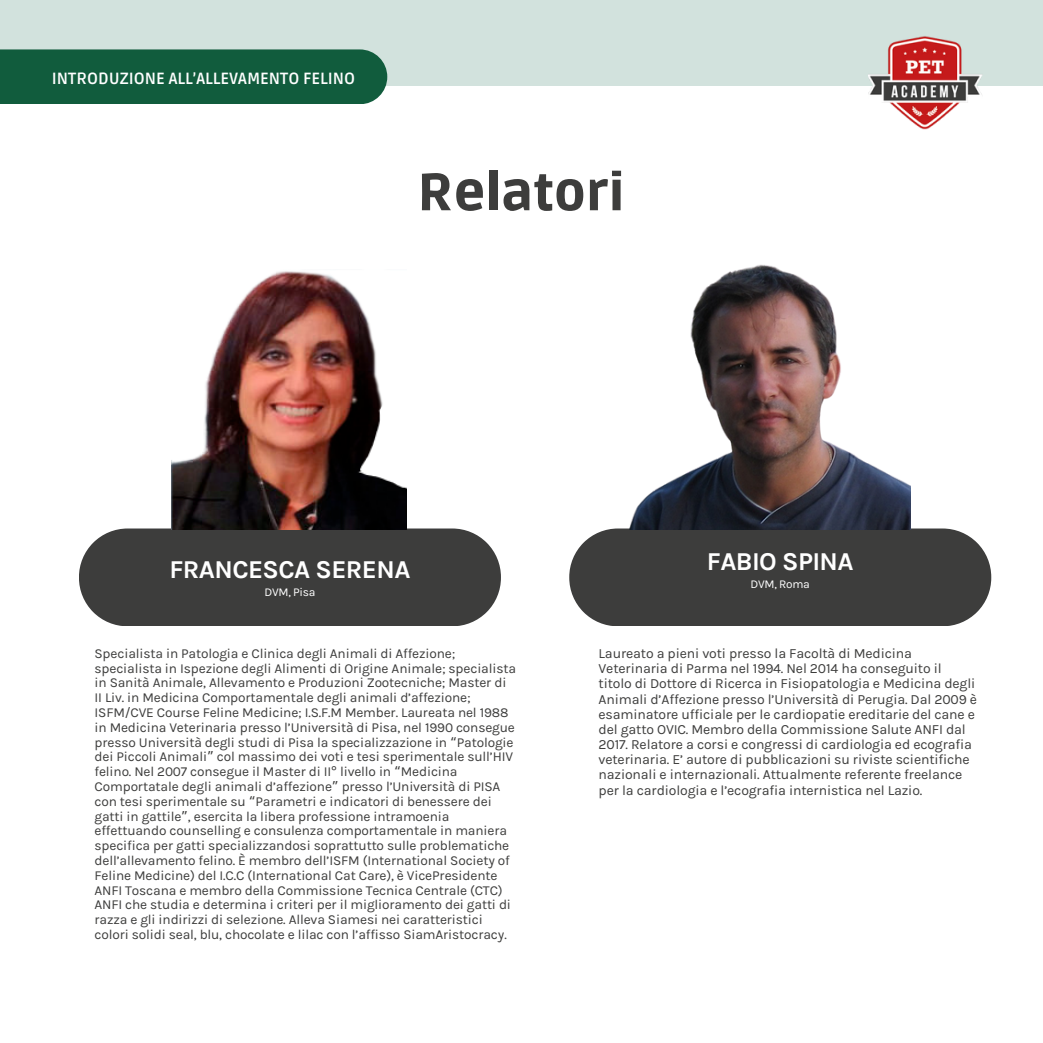
<style>
.page{position:relative;width:1043px;height:1043px;background:#fff}
.page>*{position:absolute;margin:0;border:0;box-sizing:border-box;transform-origin:0 0}
.t1{font:900 51.98px "Ruda";color:#3d3d3c}
.t2{font:700 25.72px "Karla";letter-spacing:-.025em;color:#fff}
.t3{font:700 16.1px "Ruda";color:#fff}
.t4{font:14px/15.2px "Karla";letter-spacing:-.01em;color:#3d3d3c}
.t5{font:13.65px/14.7px "Karla";letter-spacing:-.01em;color:#3d3d3c}
.t6{font:11.9px "Karla";letter-spacing:-.025em;color:#fff}
.s1{font-family:"Noto Sans Gurmukhi"}
.s2{font-family:"Noto Sans"}
</style>
<div class="page">
<div style="left:0;top:0;width:1042px;height:85px;background:#d2e2dd"></div>
<img style="left:868px;top:36px;width:114px;height:94px">
<div style="left:0;top:49px;width:387px;height:55px;background:#115c3d"></div>
<div style="left:79px;top:528px;width:422px;height:98px;background:#3d3d3c"></div>
<div style="left:569px;top:528px;width:421px;height:98px;background:#3d3d3c"></div>
<img style="left:629px;top:264px;width:281px;height:265px">
<img style="left:171px;top:271px;width:235px;height:258px">
<p class="t3" style="left:52px;top:69px;width:305px">INTRODUZIONE ALL’ALLEVAMENTO FELINO</p>
<h1 class="t1" style="left:417px;top:162px;width:209px">Relatori</h1>
<h2 class="t2" style="left:169px;top:554px;width:242px">FRANCESCA SERENA</h2>
<p class="t6" style="left:264px;top:585px;width:52px">DVM, Pisa</p>
<h2 class="t2" style="left:706px;top:546px;width:148px">FABIO SPINA</h2>
<p class="t6" style="left:750px;top:577px;width:61px">DVM, Roma</p>
<p class="t5" style="left:94px;top:645px;width:423px">Specialista in Patologia e Clinica degli Animali di Affezione; specialista in Ispezione degli Alimenti di Origine Animale; specialista in Sanità Animale, Allevamento e Produzioni Zootecniche; Master di II Liv. in Medicina Comportamentale degli animali d’affezione; ISFM/CVE Course Feline Medicine; I.S.F.M Member. Laureata nel 1988 in Medicina Veterinaria presso l’Università di Pisa, nel 1990 consegue presso Università degli studi di Pisa la specializzazione in <span class="s1">“</span>Patologie dei Piccoli Animali<span class="s1">”</span> col massimo dei voti e tesi sperimentale sull’HIV felino. Nel 2007 consegue il Master di II<span class="s2">°</span> livello in <span class="s1">“</span>Medicina Comportatale degli animali d’affezione<span class="s1">”</span> presso l’Università di PISA con tesi sperimentale su <span class="s1">“</span>Parametri e indicatori di benessere dei gatti in gattile<span class="s1">”</span>, esercita la libera professione intramoenia effettuando counselling e consulenza comportamentale in maniera specifica per gatti specializzandosi soprattutto sulle problematiche dell’allevamento felino. È membro dell’ISFM (International Society of Feline Medicine) del I.C.C (International Cat Care), è VicePresidente ANFI Toscana e membro della Commissione Tecnica Centrale (CTC)<br>ANFI che studia e determina i criteri per il miglioramento dei gatti di razza e gli indirizzi di selezione. Alleva Siamesi nei caratteristici colori solidi seal, blu, chocolate e lilac con l’affisso SiamAristocracy.</p>
<p class="t4" style="left:598px;top:645px;width:380px">Laureato a pieni voti presso la Facoltà di Medicina Veterinaria di Parma nel 1994. Nel 2014 ha conseguito il titolo di Dottore di Ricerca in Fisiopatologia e Medicina degli Animali d’Affezione presso l’Università di Perugia. Dal 2009 è esaminatore ufficiale per le cardiopatie ereditarie del cane e del gatto OVIC. Membro della Commissione Salute ANFI dal 2017. Relatore a corsi e congressi di cardiologia ed ecografia veterinaria. E’ autore di pubblicazioni su riviste scientifiche nazionali e internazionali. Attualmente referente freelance per la cardiologia e l’ecografia internistica nel Lazio.</p>
</div>
